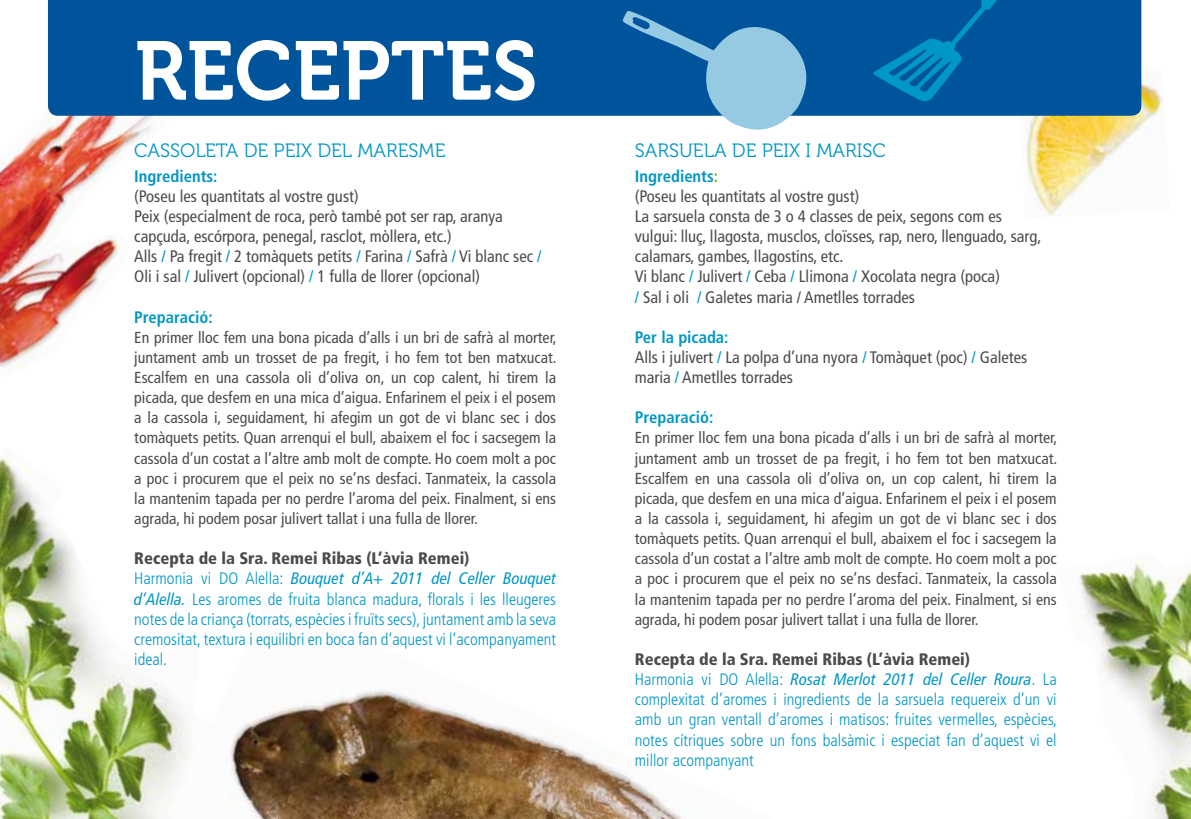
<style>
.page{position:relative;width:1191px;height:819px;background:#fff}
.page>*{position:absolute;margin:0;border:0;box-sizing:border-box;transform-origin:0 0}
.t1{font:82.6px "Museo 700";color:#fff}
.t2{font:19.25px "Museo 300";color:#0096c5}
.t3{font:condensed 16.62px/20.1px "Frutiger";color:#4b4b4d}
.t4{font:300 condensed 16.62px/20.1px "Frutiger";color:#0096c5;text-align:justify}
.t5{font:italic condensed 16.62px "Frutiger LT Pro";color:#0096c5}
.t6{font:900 condensed 16.62px "Frutiger";color:#4b4b4d}
.t7{font:700 condensed 16.62px "Frutiger";color:#0096c5}
.t8{font:condensed 15.92px/20.1px "Frutiger";color:#4b4b4d;text-align:justify}
.s1{color:#0096c5}
.s2{font-family:"Frutiger";font-weight:300;font-style:normal}
.s3{font-family:"Frutiger LT Pro";font-weight:400;font-style:italic}
.s4{font-weight:700;color:#0096c5}
.s5{font-weight:700;color:#6bae22}
</style>
<div class="page">
<img style="left:0;top:116px;width:153px;height:253px">
<img style="left:1025px;top:67px;width:137px;height:150px">
<img style="left:1079px;top:561px;width:112px;height:258px">
<img style="left:230px;top:690px;width:452px;height:129px">
<div style="left:48px;top:0;width:1093px;height:116px;background:#00549b"></div>
<svg style="left:622px;top:11px;width:189px;height:119px;background:#5393c0"></svg>
<svg style="left:873px;top:0;width:145px;height:103px;background:#0060a2"></svg>
<img style="left:0;top:457px;width:230px;height:362px">
<h1 class="t1" style="left:135px;top:25px;width:404px">RECEPTES</h1>
<p class="t2" style="left:134px;top:140px;width:313px">CASSOLETA DE PEIX DEL MARESME</p>
<p class="t7" style="left:134px;top:166px;width:85px">Ingredients:</p>
<p class="t3" style="left:134px;top:186px;width:409px">(Poseu les quantitats al vostre gust)<br>Peix (especialment de roca, però també pot ser rap, aranya capçuda, escórpora, penegal, rasclot, mòllera, etc.)<br>Alls <span class="s1">/</span> Pa fregit <span class="s1">/</span> 2 tomàquets petits <span class="s1">/</span> Farina <span class="s1">/</span> Safrà <span class="s1">/</span> Vi blanc sec <span class="s1">/ </span>Oli i sal <span class="s1">/</span> Julivert (opcional) <span class="s1">/</span> 1 fulla de llorer (opcional)</p>
<p class="t7" style="left:134px;top:307px;width:80px">Preparació:</p>
<p class="t8" style="left:134px;top:327px;width:424px">En primer lloc fem una bona picada d’alls i un bri de safrà al morter, juntament amb un trosset de pa fregit, i ho fem tot ben matxucat.<br>Escalfem en una cassola oli d’oliva on, un cop calent, hi tirem la picada, que desfem en una mica d’aigua. Enfarinem el peix i el posem a la cassola i, seguidament, hi afegim un got de vi blanc sec i dos tomàquets petits. Quan arrenqui el bull, abaixem el foc i sacsegem la cassola d’un costat a l’altre amb molt de compte. Ho coem molt a poc a poc i procurem que el peix no se’ns desfaci. Tanmateix, la cassola la mantenim tapada per no perdre l’aroma del peix. Finalment, si ens agrada, hi podem posar julivert tallat i una fulla de llorer.</p>
<p class="t6" style="left:134px;top:548px;width:337px">Recepta de la Sra. Remei Ribas (L’àvia Remei)</p>
<p class="t5" style="left:134px;top:569px;width:423px"><span class="s2">Harmonia vi DO Alella:</span> Bouquet d’A+ 2011 del Celler Bouquet</p>
<p class="t4" style="left:134px;top:589px;width:423px"><span class="s3">d’Alella.</span> Les aromes de fruita blanca madura, florals i les lleugeres notes de la criança (torrats, espècies i fruïts secs), juntament amb la seva cremositat, textura i equilibri en boca fan d’aquest vi l’acompanyament ideal.</p>
<p class="t2" style="left:635px;top:140px;width:252px">SARSUELA DE PEIX I MARISC</p>
<p class="t3" style="left:635px;top:166px;width:408px"><span class="s4">Ingredients</span><span class="s5">:<br></span>(Poseu les quantitats al vostre gust)<br>La sarsuela consta de 3 o 4 classes de peix, segons com es vulgui: lluç, llagosta, musclos, cloïsses, rap, nero, llenguado, sarg, calamars, gambes, llagostins, etc.<br>Vi blanc <span class="s1">/</span> Julivert <span class="s1">/</span> Ceba <span class="s1">/</span> Llimona <span class="s1">/</span> Xocolata negra (poca)<br><span class="s1">/</span> Sal i oli <span class="s1">/</span> Galetes maria / Ametlles torrades</p>
<p class="t3" style="left:635px;top:327px;width:394px"><span class="s4">Per la picada:<br></span>Alls i julivert <span class="s1">/</span> La polpa d’una nyora <span class="s1">/</span> Tomàquet (poc) <span class="s1">/</span> Galetes maria <span class="s1">/</span> Ametlles torrades</p>
<p class="t7" style="left:635px;top:407px;width:80px">Preparació:</p>
<p class="t8" style="left:635px;top:428px;width:424px">En primer lloc fem una bona picada d’alls i un bri de safrà al morter, juntament amb un trosset de pa fregit, i ho fem tot ben matxucat.<br>Escalfem en una cassola oli d’oliva on, un cop calent, hi tirem la picada, que desfem en una mica d’aigua. Enfarinem el peix i el posem a la cassola i, seguidament, hi afegim un got de vi blanc sec i dos tomàquets petits. Quan arrenqui el bull, abaixem el foc i sacsegem la cassola d’un costat a l’altre amb molt de compte. Ho coem molt a poc a poc i procurem que el peix no se’ns desfaci. Tanmateix, la cassola la mantenim tapada per no perdre l’aroma del peix. Finalment, si ens agrada, hi podem posar julivert tallat i una fulla de llorer.</p>
<p class="t6" style="left:635px;top:649px;width:337px">Recepta de la Sra. Remei Ribas (L’àvia Remei)</p>
<p class="t5" style="left:635px;top:669px;width:423px"><span class="s2">Harmonia vi DO Alella:</span> Rosat Merlot 2011 del Celler Roura<span class="s2">. La</span></p>
<p class="t4" style="left:635px;top:689px;width:424px">complexitat d’aromes i ingredients de la sarsuela requereix d’un vi amb un gran ventall d’aromes i matisos: fruites vermelles, espècies, notes cítriques sobre un fons balsàmic i especiat fan d’aquest vi el millor acompanyant</p>
</div>
